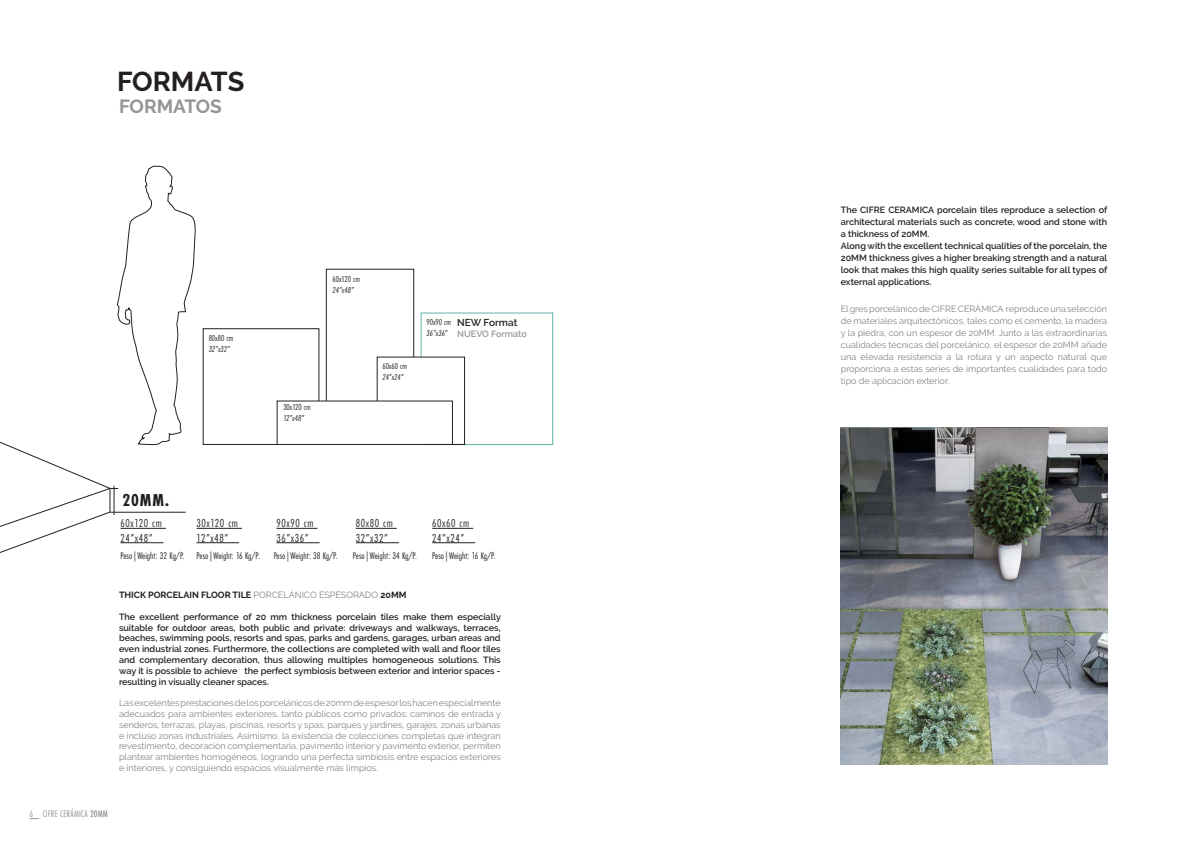
<style>
.page{position:relative;width:1191px;height:842px;background:#fff}
.page>*{position:absolute;margin:0;border:0;box-sizing:border-box;transform-origin:0 0}
.t1{font:700 27.2px "Raleway";color:#231f20}
.t2{font:700 19px "Raleway";color:#939598}
.t3{font:700 18px "Futura PT Cond";color:#231f20}
.t4{font:12px "Futura PT Cond";letter-spacing:.05em;color:#231f20}
.t5{font:10px "Futura PT Cond";color:#231f20}
.t6{font:10px "Futura PT Cond";letter-spacing:.01em;color:#939598}
.t7{font:600 10px "Raleway";color:#231f20}
.t8{font:9px/10.8px "Raleway";color:#808285;text-align:justify}
.t9{font:600 9px/10.8px "Raleway";color:#231f20;text-align:justify}
.t10{font:700 9px "Raleway";color:#231f20}
.t11{font:9px "Futura PT Cond";color:#231f20}
.t12{font:italic 9px "Futura PT Cond";color:#231f20}
.t13{font:600 9px "Raleway";color:#939598}
.s1{font-weight:400;color:#808285}
.s2{font-weight:500}
</style>
<div class="page">
<div style="left:326px;top:269px;width:88px;height:176px;border:1px solid #231f20"></div>
<div style="left:421px;top:313px;width:132px;height:132px;background:#fff;border:1px solid #62b3a9"></div>
<hr style="left:197px;top:528px;width:45px;height:1px;background:#231f20">
<hr style="left:197px;top:542px;width:42px;height:1px;background:#231f20">
<hr style="left:276px;top:528px;width:41px;height:1px;background:#231f20">
<hr style="left:276px;top:542px;width:43px;height:1px;background:#231f20">
<hr style="left:356px;top:528px;width:41px;height:1px;background:#231f20">
<hr style="left:356px;top:542px;width:43px;height:1px;background:#231f20">
<hr style="left:432px;top:528px;width:41px;height:1px;background:#231f20">
<hr style="left:432px;top:542px;width:43px;height:1px;background:#231f20">
<div style="left:377px;top:357px;width:87px;height:87px;background:#fff"></div>
<div style="left:377px;top:357px;width:88px;height:88px;border:1px solid #231f20"></div>
<div style="left:203px;top:328px;width:116px;height:117px;border:1px solid #231f20"></div>
<svg style="left:0;top:166px;width:196px;height:387px"></svg>
<div style="left:277px;top:401px;width:175px;height:43px;background:#fff"></div>
<div style="left:277px;top:401px;width:176px;height:44px;border:1px solid #231f20"></div>
<img style="left:840px;top:428px;width:267px;height:337px">
<p class="t1" style="left:117px;top:66px;width:129px">FORMATS</p>
<p class="t2" style="left:119px;top:95px;width:104px">FORMATOS</p>
<p class="t11" style="left:209px;top:333px;width:26px">80x80 cm</p>
<p class="t12" style="left:209px;top:343px;width:23px">32”x32”</p>
<p class="t11" style="left:332px;top:274px;width:29px">60x120 cm</p>
<p class="t12" style="left:332px;top:284px;width:23px">24”x48”</p>
<p class="t11" style="left:283px;top:402px;width:29px">30x120 cm</p>
<p class="t12" style="left:283px;top:413px;width:22px">12”x48”</p>
<p class="t11" style="left:382px;top:361px;width:26px">60x60 cm</p>
<p class="t12" style="left:382px;top:371px;width:23px">24”x24”</p>
<p class="t11" style="left:426px;top:317px;width:26px">90x90 cm</p>
<p class="t7" style="left:457px;top:317px;width:62px">NEW Format</p>
<p class="t13" style="left:457px;top:329px;width:71px">NUEVO Formato</p>
<p class="t12" style="left:426px;top:328px;width:23px">36”x36”</p>
<p class="t3" style="left:122px;top:489px;width:48px">20MM.</p>
<p class="t4" style="left:120px;top:516px;width:43px">60x120 cm</p>
<p class="t4" style="left:120px;top:531px;width:34px">24”x48”</p>
<p class="t5" style="left:120px;top:550px;width:65px">Peso|Weight: 32 Kg/P.</p>
<p class="t4" style="left:197px;top:516px;width:43px">30x120 cm</p>
<p class="t4" style="left:197px;top:531px;width:33px">12”x48”</p>
<p class="t5" style="left:197px;top:550px;width:65px">Peso|Weight: 16 Kg/P.</p>
<p class="t4" style="left:276px;top:516px;width:38px">90x90 cm</p>
<p class="t4" style="left:276px;top:531px;width:34px">36”x36”</p>
<p class="t5" style="left:274px;top:550px;width:65px">Peso|Weight: 38 Kg/P.</p>
<p class="t4" style="left:356px;top:516px;width:38px">80x80 cm</p>
<p class="t4" style="left:356px;top:531px;width:34px">32”x32”</p>
<p class="t5" style="left:353px;top:550px;width:65px">Peso|Weight: 34 Kg/P.</p>
<p class="t4" style="left:432px;top:516px;width:38px">60x60 cm</p>
<p class="t4" style="left:432px;top:531px;width:34px">24”x24”</p>
<p class="t5" style="left:432px;top:550px;width:65px">Peso|Weight: 16 Kg/P.</p>
<p class="t10" style="left:119px;top:590px;width:289px">THICK PORCELAIN FLOOR TILE <span class="s1">PORCELÁNICO ESPESORADO</span> 20MM</p>
<p class="t9" style="left:119px;top:611px;width:383px">The excellent performance of 20 mm thickness porcelain tiles make them especially suitable for outdoor areas, both public and private: driveways and walkways, terraces, beaches, swimming pools, resorts and spas, parks and gardens, garages, urban areas and even industrial zones. Furthermore, the collections are completed with wall and floor tiles and complementary decoration, thus allowing multiples homogeneous solutions. This way it is possible to achieve the perfect symbiosis between exterior and interior spaces - resulting in visually cleaner spaces.</p>
<p class="t8" style="left:119px;top:697px;width:383px">Las excelentes prestaciones de los porcelánicos de 20mm de espesor los hacen especialmente adecuados para ambientes exteriores, tanto públicos como privados: caminos de entrada y senderos, terrazas, playas, piscinas, resorts y spas, parques y jardines, garajes, zonas urbanas e incluso zonas industriales. Asimismo, la existencia de colecciones completas que integran revestimiento, decoración complementaria, pavimento interior y pavimento exterior, permiten plantear ambientes homogéneos, logrando una perfecta simbiosis entre espacios exteriores e interiores, y consiguiendo espacios visualmente más limpios.</p>
<p class="t6" style="left:30px;top:808px;width:80px">6 CIFRE CERÁMICA <span class="s2">20MM</span></p>
<p class="t9" style="left:840px;top:203px;width:268px;line-height:12px">The CIFRE CERAMICA porcelain tiles reproduce a selection of architectural materials such as concrete, wood and stone with a thickness of 20MM.</p>
<p class="t9" style="left:840px;top:239px;width:268px;line-height:12px">Along with the excellent technical qualities of the porcelain, the 20MM thickness gives a higher breaking strength and a natural look that makes this high quality series suitable for all types of external applications.</p>
<p class="t8" style="left:840px;top:302px;width:268px;line-height:12px">El gres porcelánico de CIFRE CERÁMICA reproduce una selección de materiales arquitectónicos, tales como el cemento, la madera y la piedra, con un espesor de 20MM. Junto a las extraordinarias cualidades técnicas del porcelánico, el espesor de 20MM añade una elevada resistencia a la rotura y un aspecto natural que proporciona a estas series de importantes cualidades para todo tipo de aplicación exterior.</p>
</div>
